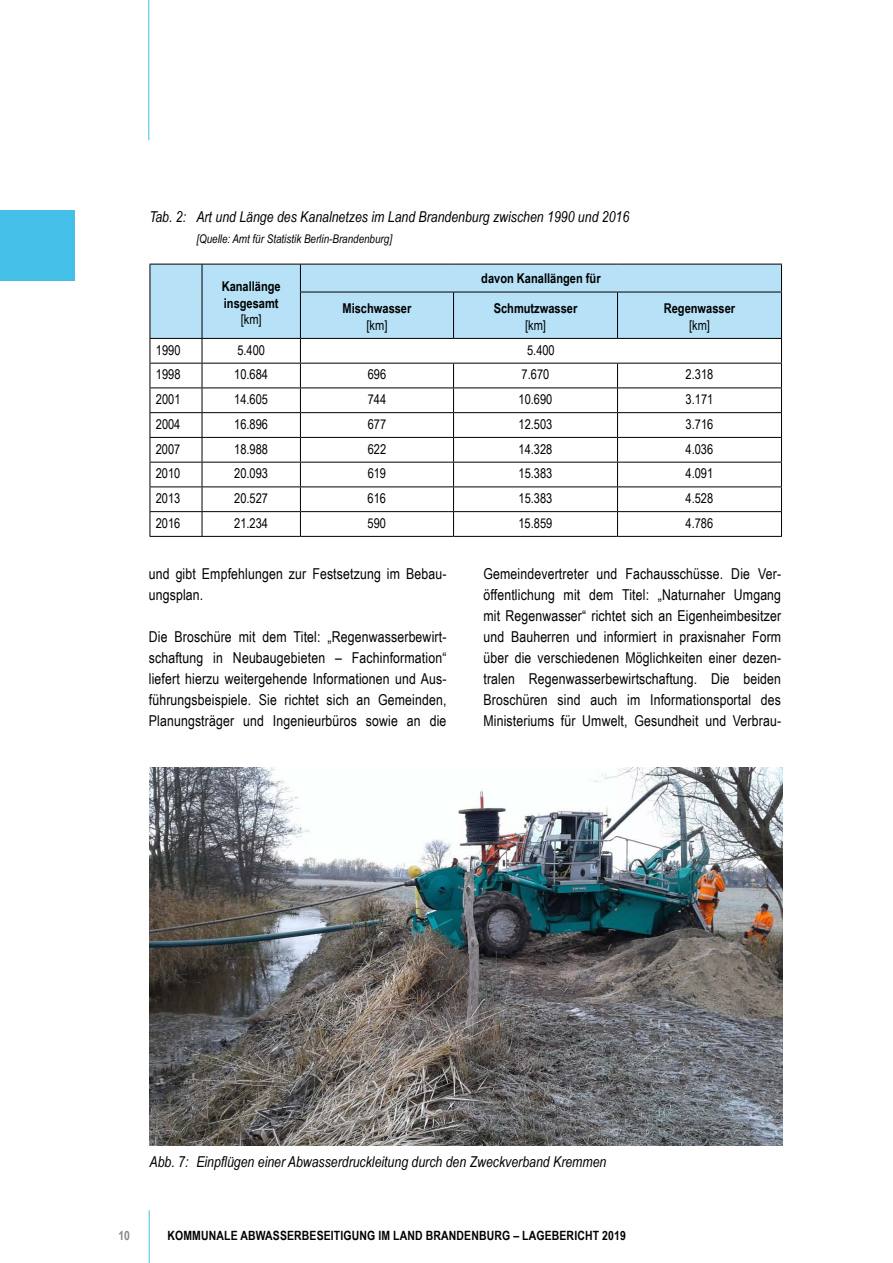
<style>
.page{position:relative;width:893px;height:1263px;background:#fff}
.page>*{position:absolute;margin:0;border:0;box-sizing:border-box;transform-origin:0 0}
.t1{font:15px/21px "Arial Narrow";letter-spacing:.01em;color:#000;text-align:justify}
.t2{font:italic 15px "Arial Narrow";color:#000}
.t3{font:13.5px "Arial Narrow";color:#000}
.t4{font:700 13.5px/16.2px "Arial Narrow";color:#000}
.t5{font:700 12.75px "Arial Narrow";letter-spacing:.01em;color:#000}
.t6{font:700 12.75px "Arial Narrow";color:#878787}
.t7{font:italic 12px "Arial Narrow";color:#000}
</style>
<div class="page">
<hr style="left:148px;top:0;width:1px;height:140px;background:#44c0e8">
<hr style="left:149px;top:1210px;width:1px;height:53px;background:#44c0e8">
<div style="left:0;top:210px;width:74px;height:71px;background:#44c0e8"></div>
<div style="left:151px;top:265px;width:630px;height:73px;background:#b6e1f6"></div>
<hr style="left:150px;top:264px;width:52px;height:1px;background:#000">
<svg style="left:150px;top:264px;width:1px;height:28px"></svg>
<hr style="left:202px;top:264px;width:98px;height:1px;background:#000">
<svg style="left:202px;top:264px;width:1px;height:28px"></svg>
<hr style="left:300px;top:264px;width:154px;height:1px;background:#000">
<svg style="left:300px;top:264px;width:1px;height:28px"></svg>
<hr style="left:454px;top:264px;width:163px;height:1px;background:#000">
<hr style="left:617px;top:264px;width:165px;height:1px;background:#000">
<svg style="left:781px;top:264px;width:1px;height:28px"></svg>
<hr style="left:150px;top:292px;width:1px;height:46px;background:#000">
<hr style="left:202px;top:292px;width:1px;height:46px;background:#000">
<hr style="left:300px;top:292px;width:154px;height:1px;background:#000">
<hr style="left:300px;top:292px;width:1px;height:46px;background:#000">
<hr style="left:454px;top:292px;width:163px;height:1px;background:#000">
<hr style="left:453px;top:292px;width:1px;height:46px;background:#000">
<hr style="left:617px;top:292px;width:165px;height:1px;background:#000">
<hr style="left:617px;top:292px;width:1px;height:46px;background:#000">
<hr style="left:781px;top:292px;width:1px;height:46px;background:#000">
<hr style="left:150px;top:338px;width:52px;height:1px;background:#000">
<hr style="left:202px;top:338px;width:98px;height:1px;background:#000">
<hr style="left:300px;top:338px;width:154px;height:1px;background:#000">
<hr style="left:454px;top:338px;width:163px;height:1px;background:#000">
<hr style="left:617px;top:338px;width:165px;height:1px;background:#000">
<hr style="left:150px;top:363px;width:52px;height:1px;background:#000">
<hr style="left:202px;top:363px;width:98px;height:1px;background:#000">
<hr style="left:300px;top:363px;width:154px;height:1px;background:#000">
<hr style="left:454px;top:363px;width:163px;height:1px;background:#000">
<hr style="left:617px;top:363px;width:165px;height:1px;background:#000">
<hr style="left:150px;top:387px;width:52px;height:1px;background:#000">
<hr style="left:202px;top:387px;width:98px;height:1px;background:#000">
<hr style="left:300px;top:387px;width:154px;height:1px;background:#000">
<hr style="left:454px;top:387px;width:163px;height:1px;background:#000">
<hr style="left:617px;top:387px;width:165px;height:1px;background:#000">
<hr style="left:150px;top:412px;width:52px;height:1px;background:#000">
<hr style="left:202px;top:412px;width:98px;height:1px;background:#000">
<hr style="left:300px;top:412px;width:154px;height:1px;background:#000">
<hr style="left:454px;top:412px;width:163px;height:1px;background:#000">
<hr style="left:617px;top:412px;width:165px;height:1px;background:#000">
<hr style="left:150px;top:437px;width:52px;height:1px;background:#000">
<hr style="left:202px;top:437px;width:98px;height:1px;background:#000">
<hr style="left:300px;top:437px;width:154px;height:1px;background:#000">
<hr style="left:454px;top:437px;width:163px;height:1px;background:#000">
<hr style="left:617px;top:437px;width:165px;height:1px;background:#000">
<hr style="left:150px;top:462px;width:52px;height:1px;background:#000">
<hr style="left:202px;top:462px;width:98px;height:1px;background:#000">
<hr style="left:300px;top:462px;width:154px;height:1px;background:#000">
<hr style="left:454px;top:462px;width:163px;height:1px;background:#000">
<hr style="left:617px;top:462px;width:165px;height:1px;background:#000">
<hr style="left:150px;top:486px;width:52px;height:1px;background:#000">
<hr style="left:202px;top:486px;width:98px;height:1px;background:#000">
<hr style="left:300px;top:486px;width:154px;height:1px;background:#000">
<hr style="left:454px;top:486px;width:163px;height:1px;background:#000">
<hr style="left:617px;top:486px;width:165px;height:1px;background:#000">
<hr style="left:150px;top:511px;width:52px;height:1px;background:#000">
<svg style="left:150px;top:339px;width:1px;height:197px"></svg>
<hr style="left:202px;top:511px;width:98px;height:1px;background:#000">
<svg style="left:202px;top:339px;width:1px;height:197px"></svg>
<hr style="left:300px;top:511px;width:154px;height:1px;background:#000">
<svg style="left:300px;top:339px;width:1px;height:197px"></svg>
<hr style="left:454px;top:511px;width:163px;height:1px;background:#000">
<svg style="left:453px;top:363px;width:1px;height:173px"></svg>
<hr style="left:617px;top:511px;width:165px;height:1px;background:#000">
<svg style="left:617px;top:363px;width:1px;height:173px"></svg>
<svg style="left:781px;top:339px;width:1px;height:197px"></svg>
<hr style="left:150px;top:536px;width:52px;height:1px;background:#000">
<hr style="left:202px;top:536px;width:98px;height:1px;background:#000">
<hr style="left:300px;top:536px;width:154px;height:1px;background:#000">
<hr style="left:454px;top:536px;width:163px;height:1px;background:#000">
<hr style="left:617px;top:536px;width:165px;height:1px;background:#000">
<img style="left:149px;top:768px;width:633px;height:378px">
<p class="t2" style="left:150px;top:206px;width:481px">Tab. 2: Art und Länge des Kanalnetzes im Land Brandenburg zwischen 1990 und 2016</p>
<p class="t7" style="left:196px;top:230px;width:197px">[Quelle: Amt für Statistik Berlin-Brandenburg]</p>
<p class="t4" style="left:222px;top:278px;width:61px">Kanallänge insgesamt</p>
<p class="t3" style="left:241px;top:309px;width:22px">[km]</p>
<p class="t4" style="left:342px;top:300px;width:70px">Mischwasser</p>
<p class="t3" style="left:366px;top:315px;width:22px">[km]</p>
<p class="t4" style="left:481px;top:269px;width:121px">davon Kanallängen für</p>
<p class="t4" style="left:494px;top:300px;width:85px">Schmutzwasser</p>
<p class="t3" style="left:525px;top:315px;width:22px">[km]</p>
<p class="t4" style="left:664px;top:300px;width:73px">Regenwasser</p>
<p class="t3" style="left:689px;top:315px;width:22px">[km]</p>
<p class="t3" style="left:156px;top:340px;width:26px">1990</p>
<p class="t3" style="left:237px;top:340px;width:29px">5.400</p>
<p class="t3" style="left:527px;top:340px;width:29px">5.400</p>
<p class="t3" style="left:156px;top:365px;width:26px">1998</p>
<p class="t3" style="left:234px;top:365px;width:35px">10.684</p>
<p class="t3" style="left:368px;top:365px;width:20px">696</p>
<p class="t3" style="left:522px;top:365px;width:29px">7.670</p>
<p class="t3" style="left:686px;top:365px;width:29px">2.318</p>
<p class="t3" style="left:156px;top:389px;width:26px">2001</p>
<p class="t3" style="left:234px;top:389px;width:35px">14.605</p>
<p class="t3" style="left:368px;top:389px;width:20px">744</p>
<p class="t3" style="left:519px;top:389px;width:35px">10.690</p>
<p class="t3" style="left:686px;top:389px;width:29px">3.171</p>
<p class="t3" style="left:156px;top:414px;width:26px">2004</p>
<p class="t3" style="left:234px;top:414px;width:35px">16.896</p>
<p class="t3" style="left:368px;top:414px;width:20px">677</p>
<p class="t3" style="left:519px;top:414px;width:35px">12.503</p>
<p class="t3" style="left:686px;top:414px;width:29px">3.716</p>
<p class="t3" style="left:156px;top:439px;width:26px">2007</p>
<p class="t3" style="left:234px;top:439px;width:35px">18.988</p>
<p class="t3" style="left:368px;top:439px;width:20px">622</p>
<p class="t3" style="left:518px;top:439px;width:35px">14.328</p>
<p class="t3" style="left:686px;top:439px;width:29px">4.036</p>
<p class="t3" style="left:156px;top:464px;width:26px">2010</p>
<p class="t3" style="left:234px;top:464px;width:35px">20.093</p>
<p class="t3" style="left:368px;top:464px;width:20px">619</p>
<p class="t3" style="left:518px;top:464px;width:35px">15.383</p>
<p class="t3" style="left:686px;top:464px;width:29px">4.091</p>
<p class="t3" style="left:156px;top:488px;width:26px">2013</p>
<p class="t3" style="left:234px;top:488px;width:35px">20.527</p>
<p class="t3" style="left:368px;top:488px;width:20px">616</p>
<p class="t3" style="left:518px;top:488px;width:35px">15.383</p>
<p class="t3" style="left:686px;top:488px;width:29px">4.528</p>
<p class="t3" style="left:156px;top:513px;width:26px">2016</p>
<p class="t3" style="left:234px;top:513px;width:35px">21.234</p>
<p class="t3" style="left:368px;top:513px;width:20px">590</p>
<p class="t3" style="left:518px;top:513px;width:35px">15.859</p>
<p class="t3" style="left:686px;top:513px;width:29px">4.786</p>
<p class="t1" style="left:149px;top:562px;width:299px">und gibt Empfehlungen zur Festsetzung im Bebau&shy;ungsplan.</p>
<p class="t1" style="left:149px;top:625px;width:299px">Die Broschüre mit dem Titel: „Regenwasserbewirt&shy;schaftung in Neubaugebieten – Fachinformation“ liefert hierzu weitergehende Informationen und Aus&shy;führungsbeispiele. Sie richtet sich an Gemeinden, Planungsträger und Ingenieurbüros sowie an die</p>
<p class="t1" style="left:483px;top:562px;width:299px">Gemeindevertreter und Fachausschüsse. Die Ver&shy;öffentlichung mit dem Titel: „Naturnaher Umgang mit Regenwasser“ richtet sich an Eigenheimbesitzer und Bauherren und informiert in praxisnaher Form über die verschiedenen Möglichkeiten einer dezen&shy;tralen Regenwasserbewirtschaftung. Die beiden Broschüren sind auch im Informationsportal des Ministeriums für Umwelt, Gesundheit und Verbrau-</p>
<p class="t2" style="left:150px;top:1151px;width:458px">Abb. 7: Einpflügen einer Abwasserdruckleitung durch den Zweckverband Kremmen</p>
<p class="t6" style="left:118px;top:1226px;width:13px">10</p>
<p class="t5" style="left:168px;top:1226px;width:460px">KOMMUNALE ABWASSERBESEITIGUNG IM LAND BRANDENBURG – LAGEBERICHT 2019</p>
</div>
